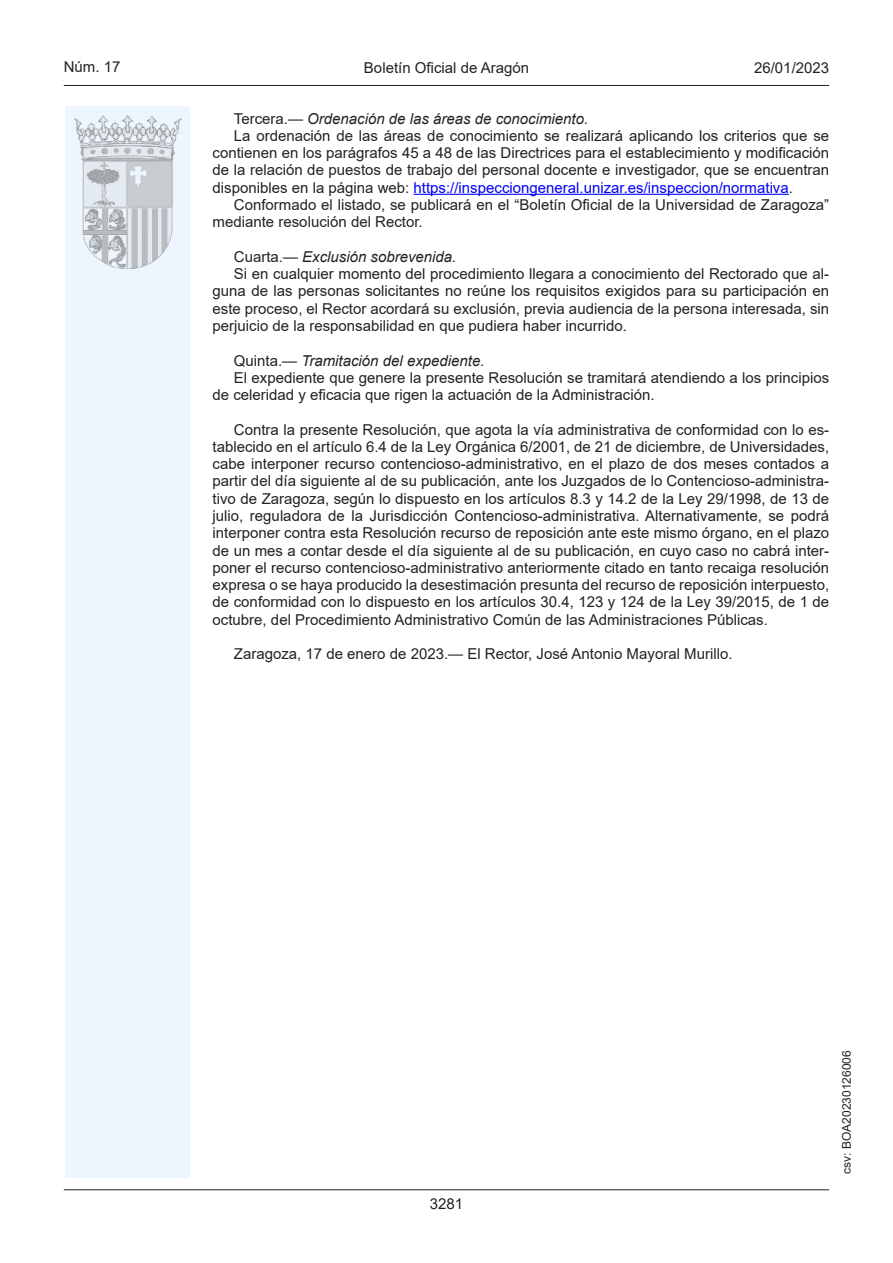
<style>
.page{position:relative;width:893px;height:1263px;background:#fff}
.page>*{position:absolute;margin:0;border:0;box-sizing:border-box;transform-origin:0 0}
.inicio_de_parrafo{font:15px/17.2px "Arial";color:#222221;text-align:justify}
.inicio_de_parrafo-2{font:italic 15px "Arial";color:#222221}
.estilo_head-c{font:15px "Arial";color:#222221}
.estilo_head-d{font:15px "Arial MT2";color:#222221}
.estilo_head-i{font:15px "Arial MT2";color:#222221}
.numero_pagina{font:15px "Arial MT2";color:#222221}
.estilo_head-i-2{font:12px "Arial MT2";color:#222221}
.s1{font-style:normal}
.s2{color:#0000fa}
.s3{font-family:"Arial MT2"}
</style>
<div class="page">
<div style="left:65px;top:106px;width:125px;height:1072px;background:#edf6fe"></div>
<img style="left:75px;top:115px;width:106px;height:153px">
<hr style="left:64px;top:85px;width:765px;height:1px;background:#222221">
<hr style="left:64px;top:1189px;width:765px;height:1px;background:#222221">
<hr style="left:414px;top:194px;width:375px;height:1px;background:#0000fa">
<p class="estilo_head-i" style="left:64px;top:57px;width:58px">Núm. 17</p>
<p class="estilo_head-c" style="left:364px;top:57px;width:167px">Boletín Oficial de Aragón</p>
<p class="estilo_head-d" style="left:754px;top:57px;width:77px">26/01/2023</p>
<p class="inicio_de_parrafo-2" style="left:234px;top:109px;width:356px"><span class="s1">Tercera.—</span> Ordenación de las áreas de conocimiento.</p>
<p class="inicio_de_parrafo" style="left:213px;top:127px;width:618px;text-indent:21px">La ordenación de las áreas de conocimiento se realizará aplicando los criterios que se contienen en los parágrafos 45 a 48 de las Directrices para el establecimiento y modificación de la relación de puestos de trabajo del personal docente e investigador, que se encuentran disponibles en la página web: <span class="s2">https://inspecciongeneral.unizar.es/inspeccion/normativa</span><span class="s3">.</span></p>
<p class="inicio_de_parrafo" style="left:213px;top:196px;width:618px;text-indent:21px">Conformado el listado, se publicará en el “Boletín Oficial de la Universidad de Zaragoza” mediante resolución del Rector.</p>
<p class="inicio_de_parrafo-2" style="left:234px;top:247px;width:224px"><span class="s1">Cuarta.—</span> Exclusión sobrevenida.</p>
<p class="inicio_de_parrafo" style="left:213px;top:265px;width:618px;text-indent:21px">Si en cualquier momento del procedimiento llegara a conocimiento del Rectorado que al&shy;guna de las personas solicitantes no reúne los requisitos exigidos para su participación en este proceso, el Rector acordará su exclusión, previa audiencia de la persona interesada, sin perjuicio de la responsabilidad en que pudiera haber incurrido.</p>
<p class="inicio_de_parrafo-2" style="left:234px;top:350px;width:252px"><span class="s1">Quinta.—</span> Tramitación del expediente.</p>
<p class="inicio_de_parrafo" style="left:213px;top:369px;width:618px;text-indent:21px">El expediente que genere la presente Resolución se tramitará atendiendo a los principios de celeridad y eficacia que rigen la actuación de la Administración.</p>
<p class="inicio_de_parrafo" style="left:213px;top:421px;width:618px;text-indent:21px">Contra la presente Resolución, que agota la vía administrativa de conformidad con lo es&shy;tablecido en el artículo 6.4 de la Ley Orgánica 6/2001, de 21 de diciembre, de Universidades, cabe interponer recurso contencioso-administrativo, en el plazo de dos meses contados a partir del día siguiente al de su publicación, ante los Juzgados de lo Contencioso-administra&shy;tivo de Zaragoza, según lo dispuesto en los artículos 8.3 y 14.2 de la Ley 29/1998, de 13 de julio, reguladora de la Jurisdicción Contencioso-administrativa. Alternativamente, se podrá interponer contra esta Resolución recurso de reposición ante este mismo órgano, en el plazo de un mes a contar desde el día siguiente al de su publicación, en cuyo caso no cabrá inter&shy;poner el recurso contencioso-administrativo anteriormente citado en tanto recaiga resolución expresa o se haya producido la desestimación presunta del recurso de reposición interpuesto, de conformidad con lo dispuesto en los artículos 30.4, 123 y 124 de la Ley 39/2015, de 1 de octubre, del Procedimiento Administrativo Común de las Administraciones Públicas.</p>
<p class="inicio_de_parrafo" style="left:234px;top:645px;width:500px">Zaragoza, 17 de enero de 2023.— El Rector, José Antonio Mayoral Murillo.</p>
<p class="numero_pagina" style="left:430px;top:1193px;width:35px">3281</p>
<p class="estilo_head-i-2" style="left:838px;top:1174px;width:125px;rotate:-90deg">csv: BOA20230126006</p>
</div>
